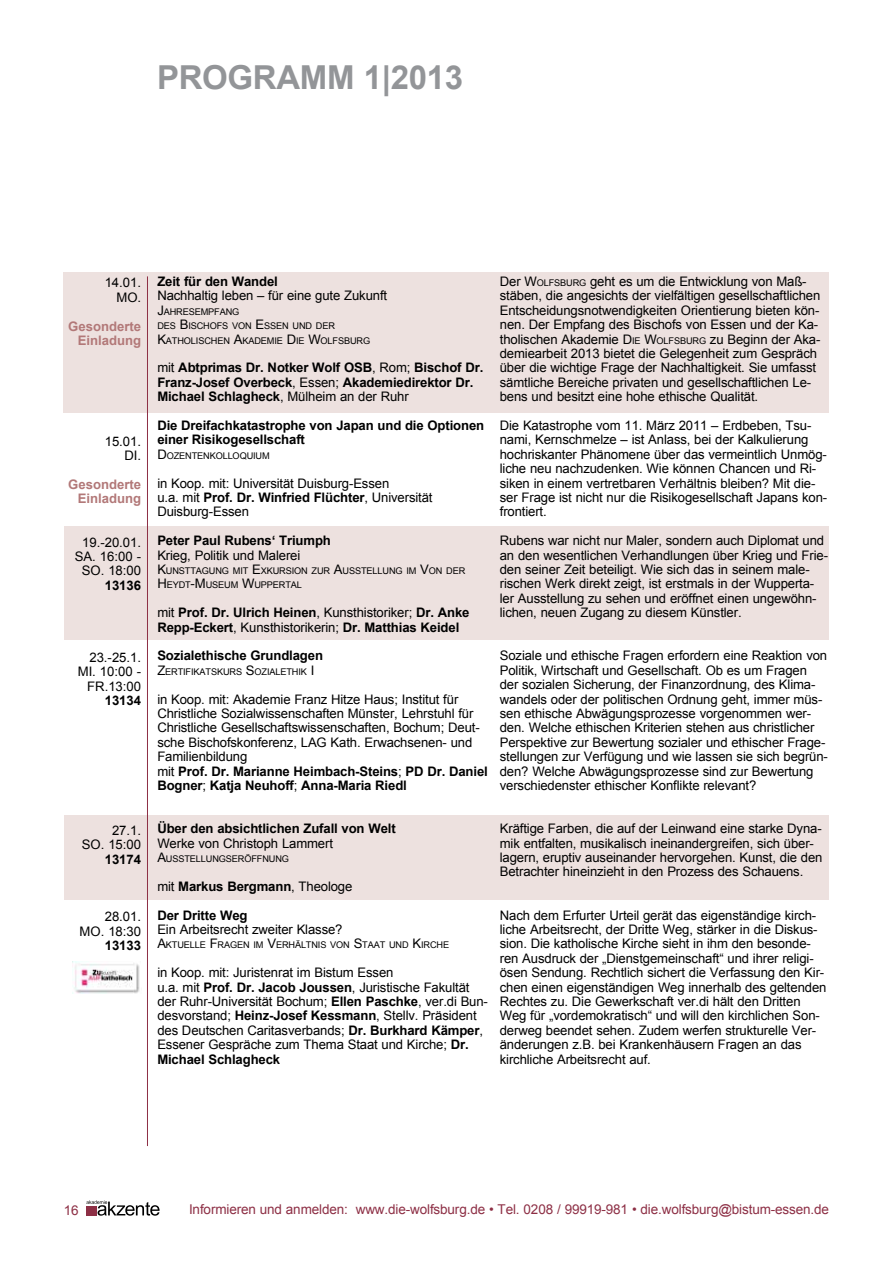
<style>
.page{position:relative;width:893px;height:1263px;background:#fff}
.page>*{position:absolute;margin:0;border:0;box-sizing:border-box;transform-origin:0 0}
.t1{font:700 33px "Arial";letter-spacing:-.01em;color:#939598}
.t2{font:13.5px "Arial";letter-spacing:-.01em;color:#8d2f45}
.t3{font:13.2px/14.4px "Arial";letter-spacing:-.01em;color:#000}
.t4{font:700 13.2px/14.4px "Arial";letter-spacing:-.01em;color:#000}
.t5{font:700 13.2px/14.4px "Arial";color:#b27878;text-align:right}
.t6{font:9.15px/14.4px "Arial";letter-spacing:-.015em;color:#000}
.s1{font-size:13.2px}
.s2{font-weight:400}
.s3{font-weight:700}
.s4{font-style:inherit}
.s5{font-size:9.15px}
</style>
<div class="page">
<svg style="left:86px;top:1200px;width:74px;height:16px"></svg>
<div style="left:86px;top:1206px;width:11px;height:9px;background:#8d2f45"></div>
<div style="left:64px;top:272px;width:765px;height:140px;background:#ede1df"></div>
<div style="left:64px;top:526px;width:764px;height:114px;background:#ede1df"></div>
<div style="left:65px;top:816px;width:764px;height:84px;background:#ede1df"></div>
<hr style="left:147px;top:276px;width:1px;height:870px;background:#8d2f45">
<img style="left:72px;top:962px;width:68px;height:31px">
<h1 class="t1" style="left:157px;top:56px;width:308px">PROGRAMM 1|2013</h1>
<p class="t3" style="left:105px;top:276px;width:38px;text-align:right">14.01.<br>MO.</p>
<p class="t5" style="left:68px;top:319px;width:74px">Gesonderte<br>Einladung</p>
<p class="t3" style="left:105px;top:434px;width:38px;text-align:right">15.01.<br>DI .</p>
<p class="t5" style="left:68px;top:478px;width:74px">Gesonderte<br>Einladung</p>
<p class="t3" style="left:75px;top:535px;width:68px;text-align:center">19.-20.01.<br>SA. 16:00 -<br>SO. 18:00</p>
<p class="t4" style="left:105px;top:578px;width:38px">13136</p>
<p class="t3" style="left:78px;top:650px;width:65px;text-align:right">23.-25.1.<br>MI. 10:00 -<br>FR.13:00</p>
<p class="t4" style="left:105px;top:694px;width:38px">13134</p>
<p class="t3" style="left:82px;top:823px;width:61px;text-align:right">27.1.<br>SO. 15:00</p>
<p class="t4" style="left:105px;top:852px;width:38px">13174</p>
<p class="t3" style="left:80px;top:909px;width:63px;text-align:right">28.01.<br>MO. 18:30</p>
<p class="t4" style="left:105px;top:938px;width:38px">13133</p>
<p class="t4" style="left:157px;top:274px;width:122px">Zeit für den Wandel</p>
<p class="t3" style="left:157px;top:289px;width:231px">Nachhaltig leben – für eine gute Zukunft</p>
<p class="t6" style="left:157px;top:304px;width:214px"><span class="s1">J</span>AHRESEMPFANG<br>DES <span class="s1">B</span> ISCHOFS VON <span class="s1">E</span>SSEN UND DER<br><span class="s1">K</span>ATHOLISCHEN <span class="s1">A</span>KADEMIE <span class="s1">D</span> IE <span class="s1">W</span>OLFSBURG</p>
<p class="t4" style="left:157px;top:361px;width:327px"><span class="s2">mit</span> Abtprimas Dr. Notker Wolf OSB<span class="s2">, Rom;</span> Bischof Dr.<br>Franz-Josef Overbeck<span class="s2">, Essen;</span> Akademiedirektor Dr.<br>Michael Schlagheck<span class="s2">, Mülheim an der Ruhr</span></p>
<p class="t4" style="left:157px;top:418px;width:328px">Die Dreifachkatastrophe von Japan und die Optionen einer Risikogesellschaft</p>
<p class="t6" style="left:157px;top:448px;width:114px"><span class="s1">D</span>OZENTENKOLLOQUIUM</p>
<p class="t3" style="left:157px;top:476px;width:277px">in Koop. mit: U niversität Duisburg-Essen<br>u.a. mit <span class="s3">Prof. Dr. Winfried Flüchter</span>, U niversität<br>Duisburg-Essen</p>
<p class="t4" style="left:157px;top:534px;width:175px">Peter Paul Rubens‘ Triumph</p>
<p class="t3" style="left:157px;top:548px;width:144px">Krieg, Politik und Malerei</p>
<p class="t6" style="left:157px;top:564px;width:310px"><span class="s1">K</span>UNSTTAGUNG MIT <span class="s1">E</span>XKURSION ZUR <span class="s1">A</span>USSTELLUNG IM <span class="s1">V</span>ON DER<br><span class="s1">H</span> EYDT<span class="s1">-M</span> USEUM <span class="s1">W</span>UPPERTAL</p>
<p class="t4" style="left:157px;top:606px;width:314px"><span class="s2">mit</span> Prof. Dr. Ulrich Heinen<span class="s2">, Kunsthistoriker;</span> Dr. Anke<br>Repp-Eckert<span class="s2">, Kunsthistorikerin;</span> Dr. Matthias Keidel</p>
<p class="t4" style="left:157px;top:649px;width:167px">Sozialethische Grundlagen</p>
<p class="t6" style="left:157px;top:664px;width:43px"><span class="s1">Z</span>ERTIFIKAT</p>
<p class="t6" style="left:211px;top:664px;width:102px">SKURS <span class="s1">S</span>OZIALETHIK <span class="s1">I</span></p>
<p class="t3" style="left:157px;top:692px;width:324px">in Koop. mit: Akademie Franz H itze Haus; I nstitut für Christliche Sozialwissenschaften Münster, Lehrstuhl für Christliche Gesellschaftswissenschaften, Bochum; Deut&shy;sche Bischofskonferenz, LAG</p>
<p class="t3" style="left:331px;top:735px;width:143px">Kath. Erwachsenen- und</p>
<p class="t4" style="left:157px;top:750px;width:332px"><span class="s2">Familienbildung<br>mit</span> Prof. Dr. Marianne Heimbach-Steins<span class="s2">;</span> PD Dr. Daniel<br>Bogner<span class="s2">;</span> Katja Neuhoff<span class="s2">;</span> Anna-Maria Riedl</p>
<p class="t4" style="left:157px;top:822px;width:240px">Über den absichtlichen Zufall von Welt</p>
<p class="t3" style="left:157px;top:836px;width:177px">Werke von Christoph Lammert</p>
<p class="t6" style="left:157px;top:852px;width:133px"><span class="s1">A</span>USSTELLUNGSERÖFFNUNG</p>
<p class="t4" style="left:157px;top:872px;width:197px;line-height:28.8px"><span class="s2">mit</span> Markus Bergmann<span class="s2">, Theologe<br></span>Der Dritte Weg</p>
<p class="t3" style="left:157px;top:922px;width:187px">Ein Arbeitsrecht zweiter Klasse?</p>
<p class="t6" style="left:157px;top:938px;width:212px"><span class="s1">A</span>KTUELLE <span class="s1">F</span>RAGEN IM <span class="s1">V</span>ERHÄLTNIS VON <span class="s1">S</span>TAAT</p>
<p class="t6" style="left:389px;top:938px;width:62px">UND <span class="s1">K</span>IRCHE</p>
<p class="t3" style="left:157px;top:965px;width:332px">in Koop. mit: Juristenrat im Bistum Essen<br>u.a. mit <span class="s3">Prof. Dr. Jacob Joussen</span>, Juristische Fakultät der Ruhr-U niversität Bochum; <span class="s3">Ellen Paschke</span>, ver.di Bun&shy;desvorstand; <span class="s3">Heinz-Josef Kessmann</span>, Stellv. Präsident des Deutschen Caritasverbands; <span class="s3">Dr. Burkhard Kämper</span>, Essener Gespräche zum Thema Staat und Kirche; <span class="s3">Dr.<br>Michael Schlagheck</span></p>
<p class="t3" style="left:500px;top:274px;width:322px">Der <span class="s4">W</span><span class="s5">OLFSBURG</span> geht es um die Entwicklung von Maß&shy;stäben, die angesichts der vielfältigen gesellschaftlichen Entscheidungsnotwendigkeiten Orientierung bieten kön&shy;nen. Der Empfang des Bischofs von Essen und der Ka&shy;tholischen Akademie <span class="s4">D</span> <span class="s5">IE</span> <span class="s4">W</span><span class="s5">OLFSBURG</span> zu Beginn der Aka&shy;demiearbeit 2013 bietet die Gelegenheit zum Gespräch über die wichtige Frage der Nachhaltigkeit. Sie umfasst sämtliche Bereiche privaten und gesellschaftlichen Le&shy;bens und besitzt eine hohe ethische Qualität.</p>
<p class="t3" style="left:500px;top:418px;width:329px">Die Katastrophe vom 11. März 2011 – Erdbeben, Tsu&shy;nami, Kernschmelze – ist Anlass, bei der Kalkulierung hochriskanter Phänomene über das vermeintlich U nmög&shy;liche neu nachzudenken. Wie können Chancen und Ri&shy;siken in einem vertretbaren Verhältnis bleiben? Mit die&shy;ser Frage ist nicht nur die Risikogesellschaft Japans kon&shy;frontiert.</p>
<p class="t3" style="left:500px;top:533px;width:330px">Rubens war nicht nur Maler, sondern auch Diplomat und an den wesentlichen Verhandlungen über Krieg und Frie&shy;den seiner Zeit beteiligt. Wie sich das in seinem male&shy;rischen Werk direkt zeigt, ist erstmals in der Wupperta&shy;ler Ausstellung zu sehen und eröffnet einen ungewöhn&shy;lichen, neuen Zugang zu diesem Künstler.</p>
<p class="t3" style="left:500px;top:649px;width:330px">Soziale und ethische Fragen erfordern eine Reaktion von Politik, Wirtschaft und Gesellschaft. Ob es um Fragen der sozialen Sicherung, der Finanzordnung, des Klima&shy;wandels oder der politischen Ordnung geht, immer müs&shy;sen ethische Abwägungsprozesse vorgenommen wer&shy;den. Welche ethischen Kriterien stehen aus christlicher Perspektive zur Bewertung sozialer und ethischer Frage&shy;stellungen zur Verfügung und wie lassen sie sich begrün&shy;den? Welche Abwägungsprozesse sind zur Bewertung verschiedenster ethischer Konflikte relevant?</p>
<p class="t3" style="left:500px;top:821px;width:324px">Kräftige Farben, die auf der Leinwand eine starke Dyna&shy;mik entfalten, musikalisch ineinandergreifen, sich über&shy;lagern, eruptiv auseinander hervorgehen. Kunst, die den Betrachter hineinzieht in den Prozess des Schauens.</p>
<p class="t3" style="left:500px;top:908px;width:328px">Nach dem Erfurter U rteil gerät das eigenständige kirch&shy;liche Arbeitsrecht, der Dritte Weg, stärker in die Diskus&shy;sion. Die katholische Kirche sieht in ihm den besonde&shy;ren Ausdruck der „Dienstgemeinschaft“ und ihrer religi&shy;ösen Sendung. Rechtlich sichert die Verfassung den Kir&shy;chen einen eigenständigen Weg innerhalb des geltenden Rechtes zu. Die Gewerkschaft ver.di hält den Dritten Weg für „vordemokratisch“ und will den kirchlichen Son&shy;derweg beendet sehen. Zudem werfen strukturelle Ver&shy;änderungen z.B. bei Krankenhäusern Fragen an das kirchliche Arbeitsrecht auf.</p>
<p class="t2" style="left:64px;top:1202px;width:16px">16</p>
<p class="t2" style="left:189px;top:1201px;width:642px">Informieren und anmelden: www.die-wolfsburg.de • Tel. 0208 / 99919-981 • die.wolfsburg@bistum-essen.de</p>
</div>
